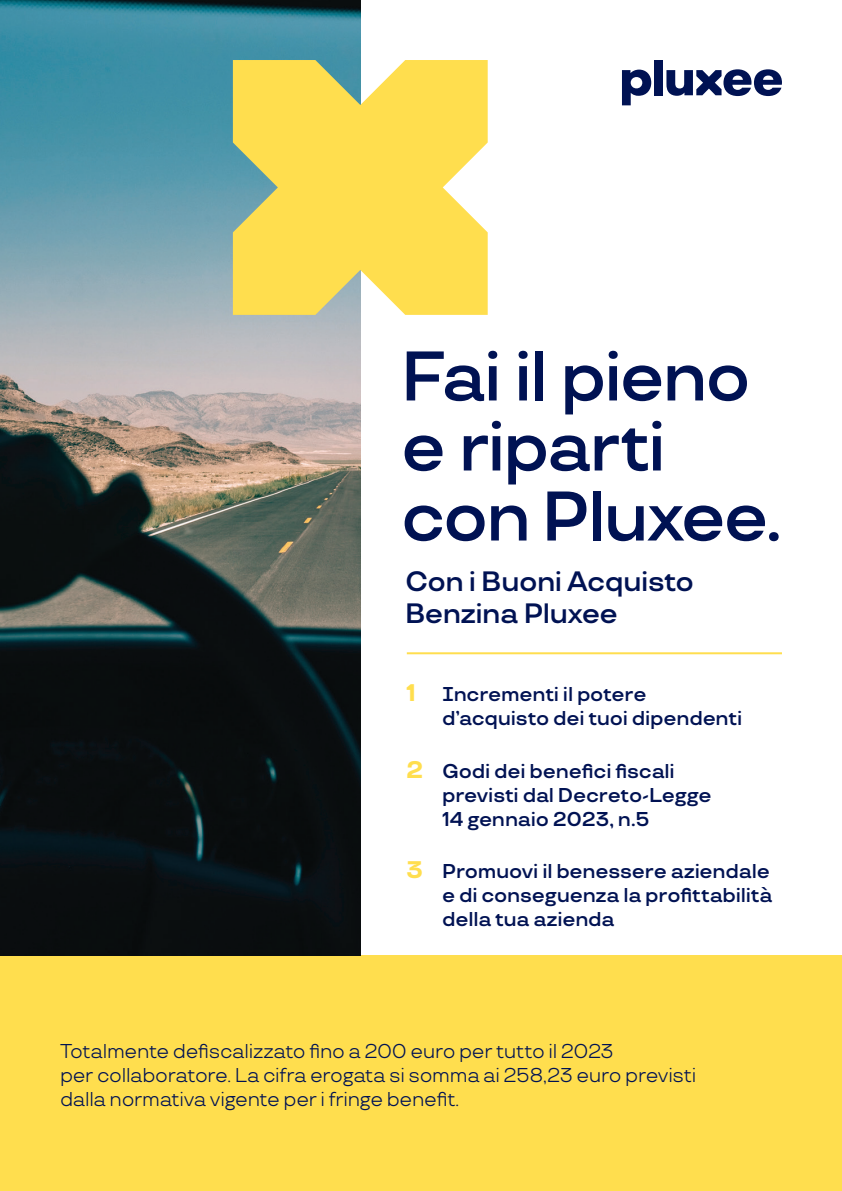
<style>
.page{position:relative;width:842px;height:1191px;background:#fff}
.page>*{position:absolute;margin:0;border:0;box-sizing:border-box;transform-origin:0 0}
.t1{font:600 70px/70px "TT Travels";letter-spacing:-.035em;color:#001253}
.t2{font:600 28px/32px "TT Travels";letter-spacing:-.02em;color:#001253}
.t3{font:600 20px/24px "TT Travels";letter-spacing:-.015em;color:#001253}
.t4{font:20px/24px "TT Travels";letter-spacing:-.02em;color:#001253}
.s1{font-weight:700;font-size:24px;color:#ffde4e}
</style>
<div class="page">
<div style="left:0;top:955px;width:842px;height:236px;background:#ffde4e"></div>
<img style="left:0;top:0;width:360px;height:955px">
<svg style="left:622px;top:70px;width:29px;height:35px"></svg>
<div style="left:654px;top:60px;width:9px;height:35px;background:#001253"></div>
<svg style="left:666px;top:69px;width:116px;height:27px"></svg>
<svg style="left:233px;top:60px;width:255px;height:255px;background:#f6dc5d"></svg>
<hr style="left:407px;top:652px;width:375px;height:2px;background:#ffde4e">
<p class="t1" style="left:401px;top:342px;width:382px">Fai il pieno e riparti con Pluxee.</p>
<p class="t2" style="left:405px;top:566px;width:291px">Con i Buoni Acquisto<br>Benzina Pluxee</p>
<p class="t3" style="left:442px;top:683px;width:302px;text-indent:-36px"><span class="s1">1</span> Incrementi il potere d’acquisto dei tuoi dipendenti</p>
<p class="t3" style="left:442px;top:759px;width:271px;text-indent:-36px"><span class="s1">2</span> Godi dei benefici fiscali previsti dal Decreto-Legge<br>14 gennaio 2023, n.5</p>
<p class="t3" style="left:442px;top:859px;width:332px;text-indent:-36px"><span class="s1">3</span> Promuovi il benessere aziendale e di conseguenza la profittabilità della tua azienda</p>
<p class="t4" style="left:60px;top:1039px;width:638px">Totalmente defiscalizzato fino a 200 euro per tutto il 2023<br>per collaboratore. La cifra erogata si somma ai 258,23 euro previsti dalla normativa vigente per i fringe benefit.</p>
</div>
